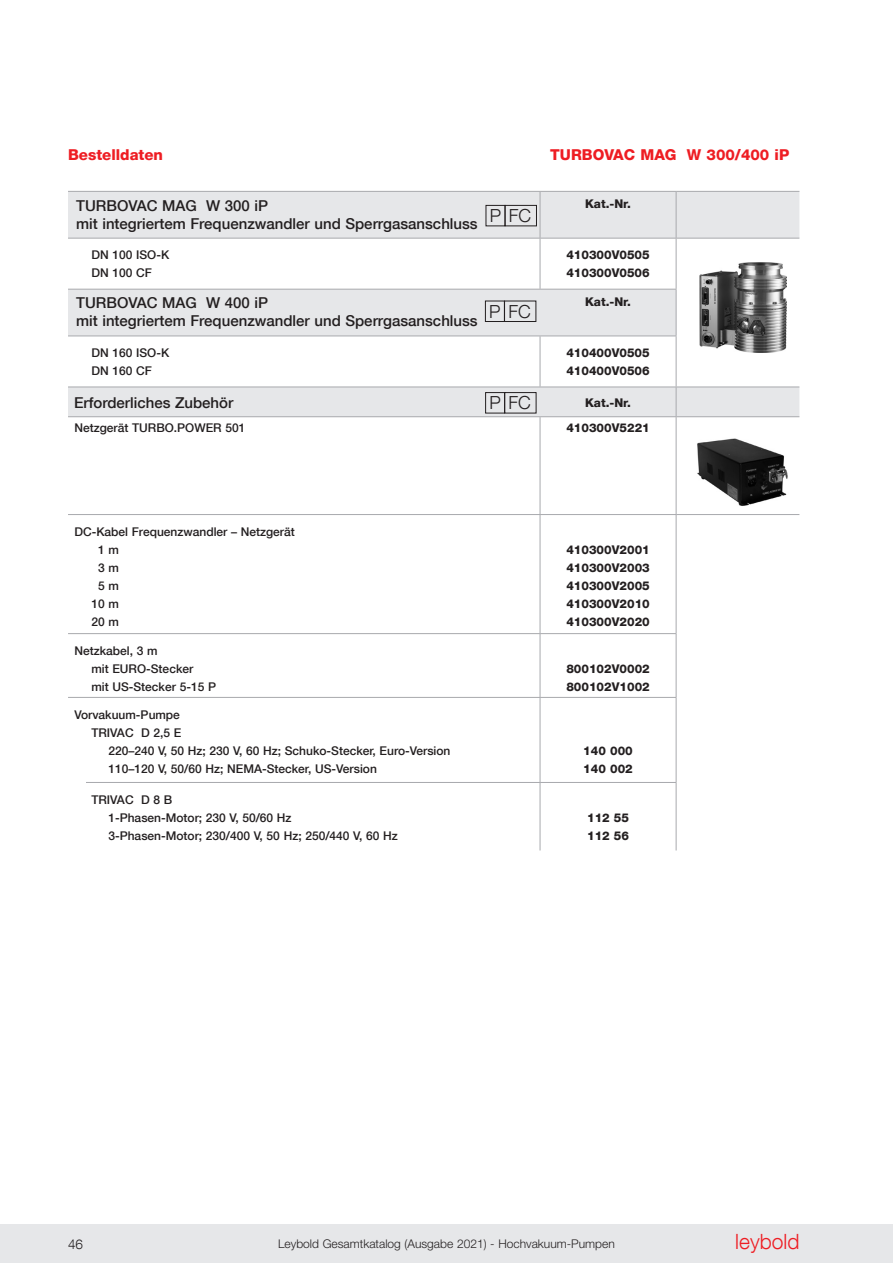
<style>
.page{position:relative;width:893px;height:1263px;background:#fff}
.page>*{position:absolute;margin:0;border:0;box-sizing:border-box;transform-origin:0 0}
.t1{font:300 21px "Helvetica Neue LT Com";color:#ee1d23}
.t2{font:300 18px "Helvetica Neue LT Com";color:#231f20}
.t3{font:500 15px/18px "Helvetica Neue LT Com";color:#231f20}
.t4{font:800 15px "Helvetica Neue LT Com";color:#ee1d23}
.t5{font:300 13.5px "Helvetica Neue LT Com";color:#231f20}
.t6{font:500 12px/18px "Helvetica Neue LT Com";color:#231f20}
.t7{font:800 12px/18px "Helvetica Neue LT Com";color:#231f20}
.t8{font:300 12px "Helvetica Neue LT Std";color:#231f20}
.s1{color:#fff}
</style>
<div class="page">
<div style="left:0;top:1225px;width:893px;height:38px;background:#e6e7e9"></div>
<img style="left:697px;top:438px;width:91px;height:68px">
<svg style="left:68px;top:192px;width:731px;height:224px;fill:#e6e7e9"></svg>
<hr style="left:68px;top:191px;width:472px;height:1px;background:#a8a9ad">
<hr style="left:540px;top:191px;width:136px;height:1px;background:#a8a9ad">
<hr style="left:676px;top:191px;width:123px;height:1px;background:#a8a9ad">
<hr style="left:68px;top:238px;width:472px;height:1px;background:#a8a9ad">
<hr style="left:540px;top:238px;width:136px;height:1px;background:#a8a9ad">
<hr style="left:676px;top:238px;width:123px;height:1px;background:#a8a9ad">
<hr style="left:68px;top:289px;width:472px;height:1px;background:#a8a9ad">
<hr style="left:540px;top:289px;width:136px;height:1px;background:#a8a9ad">
<hr style="left:68px;top:336px;width:472px;height:1px;background:#a8a9ad">
<hr style="left:540px;top:336px;width:136px;height:1px;background:#a8a9ad">
<hr style="left:68px;top:387px;width:472px;height:1px;background:#a8a9ad">
<hr style="left:540px;top:387px;width:136px;height:1px;background:#a8a9ad">
<hr style="left:68px;top:416px;width:472px;height:1px;background:#a8a9ad">
<hr style="left:540px;top:416px;width:136px;height:1px;background:#a8a9ad">
<hr style="left:68px;top:514px;width:472px;height:1px;background:#a8a9ad">
<hr style="left:540px;top:514px;width:136px;height:1px;background:#a8a9ad">
<hr style="left:68px;top:633px;width:472px;height:1px;background:#a8a9ad">
<hr style="left:540px;top:633px;width:136px;height:1px;background:#a8a9ad">
<hr style="left:68px;top:697px;width:472px;height:1px;background:#a8a9ad">
<hr style="left:540px;top:697px;width:136px;height:1px;background:#a8a9ad">
<hr style="left:540px;top:238px;width:1px;height:51px;background:#a8a9ad">
<hr style="left:676px;top:238px;width:1px;height:51px;background:#a8a9ad">
<hr style="left:540px;top:336px;width:1px;height:51px;background:#a8a9ad">
<hr style="left:676px;top:336px;width:1px;height:51px;background:#a8a9ad">
<hr style="left:540px;top:417px;width:1px;height:97px;background:#a8a9ad">
<hr style="left:676px;top:417px;width:1px;height:97px;background:#a8a9ad">
<hr style="left:540px;top:515px;width:1px;height:118px;background:#a8a9ad">
<hr style="left:676px;top:515px;width:1px;height:118px;background:#a8a9ad">
<hr style="left:540px;top:634px;width:1px;height:63px;background:#a8a9ad">
<hr style="left:676px;top:634px;width:1px;height:63px;background:#a8a9ad">
<hr style="left:540px;top:698px;width:1px;height:84px;background:#a8a9ad">
<hr style="left:676px;top:698px;width:1px;height:84px;background:#a8a9ad">
<hr style="left:540px;top:783px;width:1px;height:67px;background:#a8a9ad">
<hr style="left:676px;top:783px;width:1px;height:67px;background:#a8a9ad">
<hr style="left:540px;top:192px;width:1px;height:46px;background:#a8a9ad">
<hr style="left:676px;top:192px;width:1px;height:46px;background:#a8a9ad">
<hr style="left:676px;top:290px;width:1px;height:46px;background:#a8a9ad">
<svg style="left:676px;top:388px;width:1px;height:28px"></svg>
<hr style="left:68px;top:782px;width:472px;height:1px;background:#a8a9ad">
<hr style="left:540px;top:782px;width:136px;height:1px;background:#a8a9ad">
<hr style="left:676px;top:387px;width:123px;height:1px;background:#a8a9ad">
<hr style="left:676px;top:416px;width:123px;height:1px;background:#a8a9ad">
<hr style="left:676px;top:514px;width:123px;height:1px;background:#a8a9ad">
<div style="left:486px;top:205px;width:19px;height:21px;border:1px solid #231f20"></div>
<div style="left:505px;top:205px;width:32px;height:21px;border:1px solid #231f20"></div>
<div style="left:485px;top:301px;width:20px;height:21px;border:1px solid #231f20"></div>
<div style="left:504px;top:301px;width:32px;height:21px;border:1px solid #231f20"></div>
<div style="left:485px;top:392px;width:20px;height:21px;border:1px solid #231f20"></div>
<div style="left:505px;top:392px;width:31px;height:21px;border:1px solid #231f20"></div>
<div style="left:51px;top:762px;width:34px;height:34px;background:#fff"></div>
<p class="t4" style="left:68px;top:145px;width:97px">Bestelldaten</p>
<p class="t4" style="left:550px;top:145px;width:241px">TURBOVAC MAG W 300/400 iP</p>
<p class="t3" style="left:76px;top:196px;width:403px">TURBOVAC MAG W 300 iP<br>mit integriertem Frequenzwandler und Sperrgasanschluss</p>
<p class="t7" style="left:585px;top:195px;width:46px">Kat.-Nr.</p>
<p class="t6" style="left:91px;top:246px;width:79px">DN 100 ISO-K<br>DN 100 CF</p>
<p class="t7" style="left:566px;top:246px;width:85px">410300V0505<br>410300V0506</p>
<p class="t3" style="left:76px;top:294px;width:403px">TURBOVAC MAG W 400 iP<br>mit integriertem Frequenzwandler und Sperrgasanschluss</p>
<p class="t7" style="left:585px;top:293px;width:46px">Kat.-Nr.</p>
<p class="t6" style="left:91px;top:344px;width:79px">DN 160 ISO-K<br>DN 160 CF</p>
<p class="t7" style="left:566px;top:344px;width:85px">410400V0505<br>410400V0506</p>
<p class="t3" style="left:74px;top:394px;width:161px">Erforderliches Zubehör</p>
<p class="t7" style="left:585px;top:394px;width:46px">Kat.-Nr.</p>
<p class="t6" style="left:74px;top:418px;width:172px">Netzgerät TURBO.POWER 501</p>
<p class="t7" style="left:566px;top:418px;width:85px">410300V5221</p>
<h2 class="t2" style="left:490px;top:204px;width:43px">P FC</h2>
<h2 class="t2" style="left:489px;top:300px;width:43px">P FC</h2>
<h2 class="t2" style="left:489px;top:392px;width:43px">P FC</h2>
<p class="t6" style="left:91px;top:522px;width:205px;text-indent:-17px">DC-Kabel Frequenzwandler – Netzgerät<br><span class="s1">0</span>1 m<br><span class="s1">0</span>3 m<br><span class="s1">0</span>5 m<br>10 m<br>20 m</p>
<p class="t6" style="left:91px;top:641px;width:126px;text-indent:-17px">Netzkabel, 3 m<br>mit EURO-Stecker<br>mit US-Stecker 5-15 P</p>
<p class="t6" style="left:74px;top:705px;width:107px">Vorvakuum-Pumpe</p>
<p class="t6" style="left:91px;top:723px;width:91px">TRIVAC D 2,5 E</p>
<p class="t6" style="left:108px;top:741px;width:344px">220–240 V, 50 Hz; 230 V, 60 Hz; Schuko-Stecker, Euro-Version</p>
<p class="t6" style="left:108px;top:759px;width:270px">110–120 V, 50/60 Hz; NEMA-Stecker, US-Version</p>
<p class="t6" style="left:108px;top:790px;width:291px;text-indent:-17px">TRIVAC D 8 B<br>1-Phasen-Motor; 230 V, 50/60 Hz<br>3-Phasen-Motor; 230/400 V, 50 Hz; 250/440 V, 60 Hz</p>
<p class="t7" style="left:566px;top:541px;width:85px;text-align:justify">410300V2001<br>410300V2003<br>410300V2005<br>410300V2010<br>410300V2020</p>
<p class="t7" style="left:566px;top:660px;width:85px">800102V0002<br>800102V1002</p>
<p class="t7" style="left:583px;top:741px;width:51px">140 000<br>140 002</p>
<p class="t7" style="left:587px;top:808px;width:43px">112 55<br>112 56</p>
<p class="t5" style="left:68px;top:1236px;width:17px">46</p>
<p class="t8" style="left:278px;top:1236px;width:338px">Leybold Gesamtkatalog (Ausgabe 2021) - Hochvakuum-Pumpen</p>
<h1 class="t1" style="left:735px;top:1229px;width:66px">leybold</h1>
</div>
